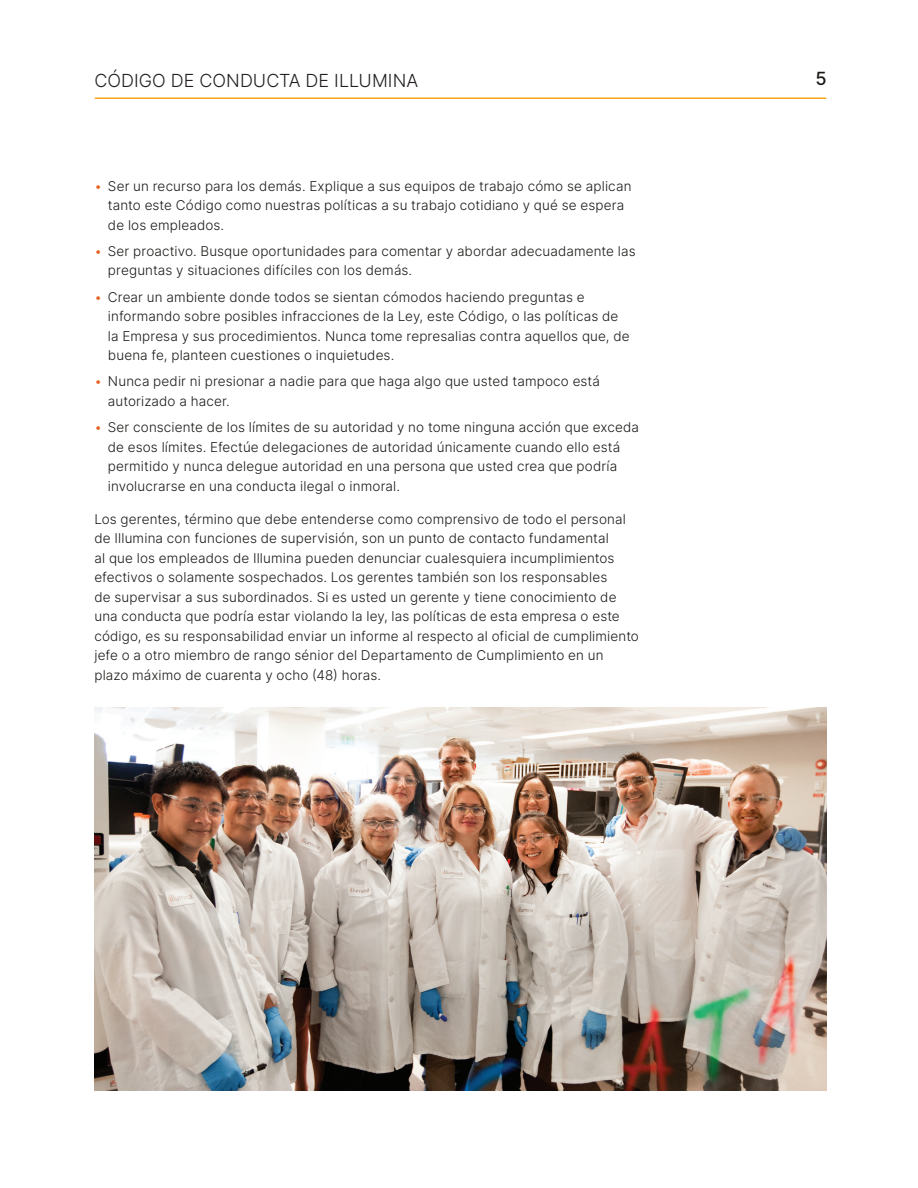
<style>
.page{position:relative;width:918px;height:1188px;background:#fff}
.page>*{position:absolute;margin:0;border:0;box-sizing:border-box;transform-origin:0 0}
.t1{font:18px "Inter";color:#231f20}
.t2{font:500 18px "Inter";color:#1c1a18}
.t3{font:13.5px/19.5px "Inter";letter-spacing:.01em;color:#1c1a18}
.s1{color:#e66124}
</style>
<div class="page">
<hr style="left:95px;top:98px;width:731px;height:1px;background:#f9a31b">
<img style="left:94px;top:708px;width:732px;height:383px">
<h1 class="t1" style="left:94px;top:67px;width:325px">CÓDIGO DE CONDUCTA DE ILLUMINA</h1>
<h1 class="t2" style="left:815px;top:65px;width:13px">5</h1>
<p class="t3" style="left:108px;top:176px;width:525px;text-indent:-13px"><span class="s1">•</span> Ser un recurso para los demás. Explique a sus equipos de trabajo cómo se aplican tanto este Código como nuestras políticas a su trabajo cotidiano y qué se espera de los empleados.</p>
<p class="t3" style="left:108px;top:241px;width:529px;text-indent:-13px"><span class="s1">•</span> Ser proactivo. Busque oportunidades para comentar y abordar adecuadamente las preguntas y situaciones difíciles con los demás.</p>
<p class="t3" style="left:108px;top:287px;width:523px;text-indent:-13px"><span class="s1">•</span> Crear un ambiente donde todos se sientan cómodos haciendo preguntas e informando sobre posibles infracciones de la Ley, este Código, o las políticas de la Empresa y sus procedimientos. Nunca tome represalias contra aquellos que, de buena fe, planteen cuestiones o inquietudes.</p>
<p class="t3" style="left:108px;top:371px;width:494px;text-indent:-13px"><span class="s1">•</span> Nunca pedir ni presionar a nadie para que haga algo que usted tampoco está autorizado a hacer.</p>
<p class="t3" style="left:108px;top:417px;width:533px;text-indent:-13px"><span class="s1">•</span> Ser consciente de los límites de su autoridad y no tome ninguna acción que exceda de esos límites. Efectúe delegaciones de autoridad únicamente cuando ello está permitido y nunca delegue autoridad en una persona que usted crea que podría involucrarse en una conducta ilegal o inmoral.</p>
<p class="t3" style="left:94px;top:509px;width:546px">Los gerentes, término que debe entenderse como comprensivo de todo el personal de Illumina con funciones de supervisión, son un punto de contacto fundamental<br>al que los empleados de Illumina pueden denunciar cualesquiera incumplimientos efectivos o solamente sospechados. Los gerentes también son los responsables<br>de supervisar a sus subordinados. Si es usted un gerente y tiene conocimiento de una conducta que podría estar violando la ley, las políticas de esta empresa o este código, es su responsabilidad enviar un informe al respecto al oficial de cumplimiento jefe o a otro miembro de rango sénior del Departamento de Cumplimiento en un plazo máximo de cuarenta y ocho (48) horas.</p>
</div>
